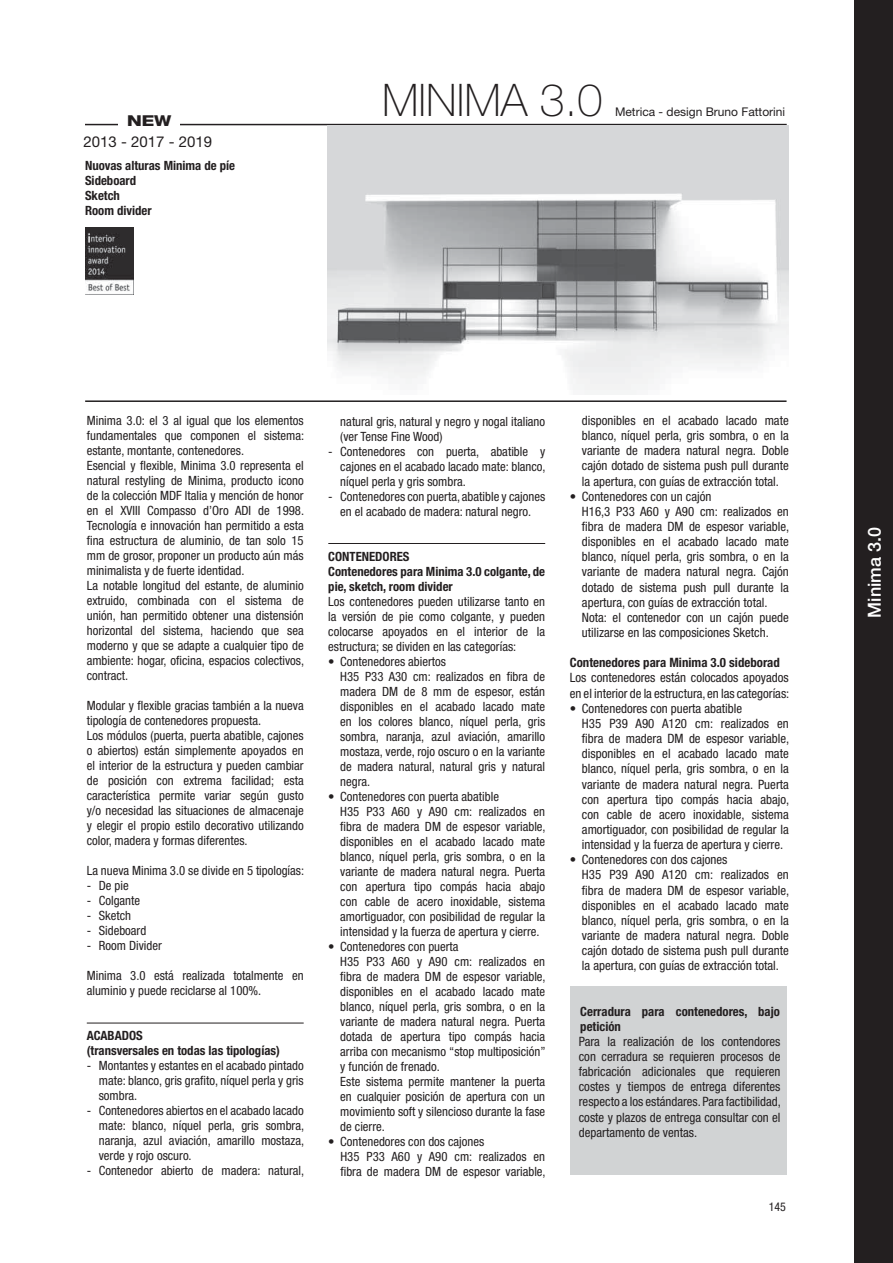
<style>
.page{position:relative;width:893px;height:1263px;background:#fff}
.page>*{position:absolute;margin:0;border:0;box-sizing:border-box;transform-origin:0 0}
.t1{font:100 45px "Helvetica Neue LT Std";color:#231f20}
.t2{font:500 18px "Helvetica Neue LT Std";color:#fff}
.t3{font:15px "Helvetica Neue LT Std";color:#231f20}
.t4{font:800 expanded 15px "Helvetica Neue LT Std";color:#231f20}
.t5{font:condensed 12.9px/15.1px "Helvetica Neue LT Std";color:#231f20}
.t6{font:700 condensed 12.9px "Helvetica Neue LT Std";color:#231f20}
.t7{font:condensed 12.75px/15px "Helvetica Neue LT Std";color:#231f20}
.t8{font:700 condensed 12.75px/15px "Helvetica Neue LT Std";color:#231f20}
.t9{font:12px "Helvetica Neue LT Std";color:#231f20}
.t10{font:condensed 12px "Helvetica Neue LT Std";color:#231f20}
</style>
<div class="page">
<hr style="left:85px;top:124px;width:702px;height:1px;background:#231f20">
<hr style="left:85px;top:400px;width:701px;height:2px;background:#231f20">
<div style="left:855px;top:0;width:38px;height:1263px;background:#231f20"></div>
<img style="left:85px;top:228px;width:49px;height:66px">
<img style="left:327px;top:126px;width:461px;height:269px">
<div style="left:118px;top:101px;width:62px;height:32px;background:#fff"></div>
<div style="left:570px;top:986px;width:217px;height:189px;background:#d1d3d4"></div>
<hr style="left:87px;top:1023px;width:217px;height:1px;background:#231f20">
<hr style="left:328px;top:543px;width:217px;height:1px;background:#231f20">
<p class="t4" style="left:127px;top:116px;width:46px">NEW</p>
<p class="t3" style="left:84px;top:136px;width:130px">2013 - 2017 - 2019</p>
<p class="t8" style="left:85px;top:159px;width:152px">Nuovas alturas Minima de píe<br>Sideboard<br>Sketch<br>Room divider</p>
<h1 class="t1" style="left:382px;top:84px;width:222px">MINIMA 3.0</h1>
<p class="t9" style="left:615px;top:107px;width:172px">Metrica - design Bruno Fattorini</p>
<p class="t7" style="left:87px;top:415px;width:219px">Minima 3.0: el 3 al igual que los elementos fundamentales que componen el sistema: estante, montante, contenedores.<br>Esencial y flexible, Minima 3.0 representa el natural restyling de Minima, producto icono de la colección MDF Italia y mención de honor en el XVIII Compasso d’Oro ADI de 1998.<br>Tecnología e innovación han permitido a esta fina estructura de aluminio, de tan solo 15 mm de grosor, proponer un producto aún más minimalista y de fuerte identidad.<br>La notable longitud del estante, de aluminio extruido, combinada con el sistema de unión, han permitido obtener una distensión horizontal del sistema, haciendo que sea moderno y que se adapte a cualquier tipo de ambiente: hogar, oficina, espacios colectivos, contract.</p>
<p class="t7" style="left:87px;top:700px;width:218px">Modular y flexible gracias también a la nueva tipología de contenedores propuesta.<br>Los módulos (puerta, puerta abatible, cajones o abiertos) están simplemente apoyados en el interior de la estructura y pueden cambiar de posición con extrema facilidad; esta característica permite variar según gusto y/o necesidad las situaciones de almacenaje y elegir el propio estilo decorativo utilizando color, madera y formas diferentes.</p>
<p class="t7" style="left:87px;top:865px;width:219px">La nueva Minima 3.0 se divide en 5 tipologías:</p>
<p class="t7" style="left:87px;top:880px;width:43px">- De pie</p>
<p class="t7" style="left:87px;top:895px;width:55px">- Colgante</p>
<p class="t7" style="left:87px;top:910px;width:46px">- Sketch</p>
<p class="t7" style="left:87px;top:925px;width:61px">- Sideboard</p>
<p class="t7" style="left:87px;top:940px;width:77px">- Room Divider</p>
<p class="t7" style="left:87px;top:970px;width:218px">Minima 3.0 está realizada totalmente en aluminio y puede reciclarse al 100%.</p>
<p class="t8" style="left:87px;top:1030px;width:195px">ACABADOS<br>(transversales en todas las tipologías)</p>
<p class="t7" style="left:99px;top:1060px;width:206px;text-align:justify;text-indent:-12px">- Montantes y estantes en el acabado pintado mate: blanco, gris grafito, níquel perla y gris sombra.</p>
<p class="t7" style="left:99px;top:1105px;width:207px;text-align:justify;text-indent:-12px">- Contenedores abiertos en el acabado lacado mate: blanco, níquel perla, gris sombra, naranja, azul aviación, amarillo mostaza, verde y rojo oscuro.</p>
<p class="t7" style="left:87px;top:1165px;width:219px">- Contenedor abierto de madera: natural,</p>
<p class="t7" style="left:340px;top:415px;width:206px">natural gris, natural y negro y nogal italiano (ver Tense Fine Wood)</p>
<p class="t7" style="left:340px;top:445px;width:207px;text-align:justify;text-indent:-12px">- Contenedores con puerta, abatible y cajones en el acabado lacado mate: blanco, níquel perla y gris sombra.</p>
<p class="t7" style="left:328px;top:490px;width:218px;text-align:center">- Contenedores con puerta, abatible y cajones en el acabado de madera: natural negro.</p>
<p class="t8" style="left:328px;top:550px;width:218px">CONTENEDORES<br>Contenedores para Minima 3.0 colgante, de pie, sketch, room divider</p>
<p class="t7" style="left:328px;top:595px;width:218px;text-align:justify">Los contenedores pueden utilizarse tanto en la versión de pie como colgante, y pueden colocarse apoyados en el interior de la estructura; se dividen en las categorías:</p>
<p class="t7" style="left:340px;top:655px;width:206px;text-indent:-12px">• Contenedores abiertos<br>H35 P33 A30 cm: realizados en fibra de madera DM de 8 mm de espesor, están disponibles en el acabado lacado mate en los colores blanco, níquel perla, gris sombra, naranja, azul aviación, amarillo mostaza, verde, rojo oscuro o en la variante de madera natural, natural gris y natural negra.</p>
<p class="t7" style="left:340px;top:790px;width:207px;text-indent:-12px">• Contenedores con puerta abatible<br>H35 P33 A60 y A90 cm: realizados en fibra de madera DM de espesor variable, disponibles en el acabado lacado mate blanco, níquel perla, gris sombra, o en la variante de madera natural negra. Puerta con apertura tipo compás hacia abajo con cable de acero inoxidable, sistema amortiguador, con posibilidad de regular la intensidad y la fuerza de apertura y cierre.</p>
<p class="t7" style="left:340px;top:940px;width:207px;text-indent:-12px">• Contenedores con puerta<br>H35 P33 A60 y A90 cm: realizados en fibra de madera DM de espesor variable, disponibles en el acabado lacado mate blanco, níquel perla, gris sombra, o en la variante de madera natural negra. Puerta dotada de apertura tipo compás hacia arriba con mecanismo “stop multiposición” y función de frenado.<br>Este sistema permite mantener la puerta en cualquier posición de apertura con un movimiento soft y silencioso durante la fase de cierre.</p>
<p class="t7" style="left:340px;top:1135px;width:207px;text-indent:-12px">• Contenedores con dos cajones<br>H35 P33 A60 y A90 cm: realizados en fibra de madera DM de espesor variable,</p>
<p class="t5" style="left:582px;top:414px;width:208px;text-align:justify">disponibles en el acabado lacado mate blanco, níquel perla, gris sombra, o en la variante de madera natural negra. Doble cajón dotado de sistema push pull durante la apertura, con guías de extracción total.</p>
<p class="t5" style="left:582px;top:490px;width:209px;text-indent:-12px">• Contenedores con un cajón<br>H16,3 P33 A60 y A90 cm: realizados en fibra de madera DM de espesor variable, disponibles en el acabado lacado mate blanco, níquel perla, gris sombra, o en la variante de madera natural negra. Cajón dotado de sistema push pull durante la apertura, con guías de extracción total.<br>Nota: el contenedor con un cajón puede utilizarse en las composiciones Sketch.</p>
<p class="t6" style="left:570px;top:658px;width:212px">Contenedores para Minima 3.0 sideborad</p>
<p class="t5" style="left:570px;top:672px;width:221px">Los contenedores están colocados apoyados en el interior de la estructura, en las categorías:</p>
<p class="t5" style="left:582px;top:702px;width:209px;text-indent:-12px">• Contenedores con puerta abatible<br>H35 P39 A90 A120 cm: realizados en fibra de madera DM de espesor variable, disponibles en el acabado lacado mate blanco, níquel perla, gris sombra, o en la variante de madera natural negra. Puerta con apertura tipo compás hacia abajo, con cable de acero inoxidable, sistema amortiguador, con posibilidad de regular la intensidad y la fuerza de apertura y cierre.</p>
<p class="t5" style="left:582px;top:854px;width:209px;text-indent:-12px">• Contenedores con dos cajones<br>H35 P39 A90 A120 cm: realizados en fibra de madera DM de espesor variable, disponibles en el acabado lacado mate blanco, níquel perla, gris sombra, o en la variante de madera natural negra. Doble cajón dotado de sistema push pull durante la apertura, con guías de extracción total.</p>
<p class="t8" style="left:580px;top:1005px;width:201px">Cerradura para contenedores, bajo petición</p>
<p class="t5" style="left:579px;top:1035px;width:204px;text-align:justify">Para la realización de los contendores con cerradura se requieren procesos de fabricación adicionales que requieren costes y tiempos de entrega diferentes respecto a los estándares. Para factibilidad, coste y plazos de entrega consultar con el departamento de ventas.</p>
<p class="t10" style="left:769px;top:1202px;width:19px">145</p>
<h2 class="t2" style="left:868px;top:618px;width:92px;rotate:-90deg">Minima 3.0</h2>
</div>
